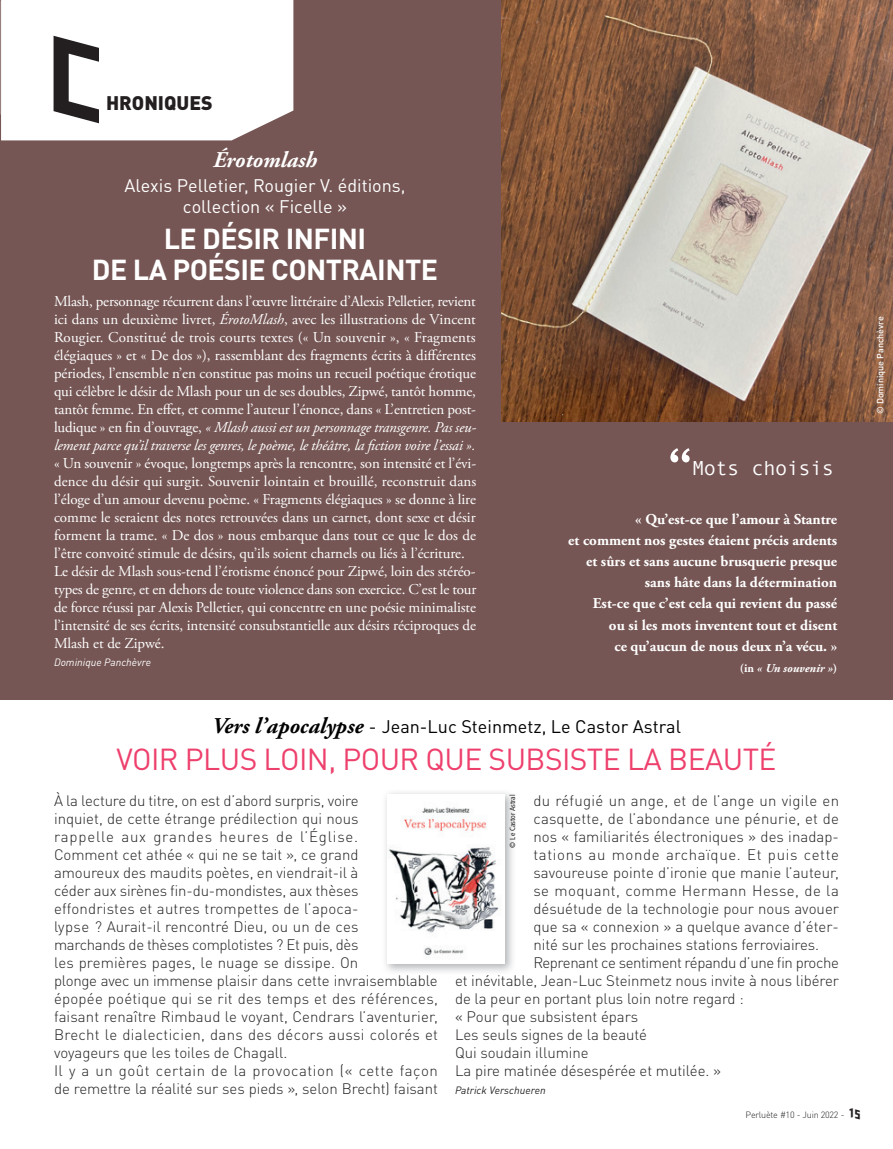
<style>
.page{position:relative;width:893px;height:1149px;background:#fff}
.page>*{position:absolute;margin:0;border:0;box-sizing:border-box;transform-origin:0 0}
.t1{font:130.65px "Minimum Bong Noir";color:#231f20}
.t2{font:63.45px "Andale Mono";color:#fff}
.t3{font:30px "FFDIN Pro";letter-spacing:-.02em;color:#ee406d}
.t4{font:700 28.5px/31.5px "FFDIN Pro";letter-spacing:-.02em;color:#fff;text-align:center}
.t5{font:italic 700 22.5px "Adobe Garamond Pro";color:#fff}
.t6{font:20.25px "Andale Mono";letter-spacing:-.025em;color:#fff}
.t7{font:900 19.5px "FFDIN Pro";color:#231f20}
.t8{font:18px/21px "FFDIN Pro";color:#fff;text-align:center}
.t9{font:18px "FFDIN Pro";color:#000}
.t10{font:15px/18px "Adobe Garamond Pro";letter-spacing:-.005em;color:#fff;text-align:justify}
.t11{font:300 15px/18px "FFDIN Pro";letter-spacing:-.005em;color:#231f20}
.t12{font:700 15px/21px "Adobe Garamond Pro";color:#fff;text-align:right}
.t13{font:300 15px "FFDIN Pro";letter-spacing:-.025em;color:#231f20}
.t14{font:300 15px "FFDIN Pro";letter-spacing:.015em;color:#231f20}
.t15{font:300 15px "FFDIN Pro";letter-spacing:.02em;color:#231f20}
.t16{font:300 15px "FFDIN Pro";letter-spacing:.04em;color:#231f20}
.t17{font:300 15px "FFDIN Pro";letter-spacing:.025em;color:#231f20}
.t18{font:italic 700 12px "Adobe Garamond Pro";color:#fff}
.t19{font:italic 10.5px "FFDIN Pro";color:#fff}
.t20{font:italic 10.5px "FFDIN Pro";color:#231f20}
.t21{font:300 9px "FFDIN Pro";letter-spacing:-.025em;color:#231f20}
.t22{font:500 9px "FFDIN Pro";color:#fff}
.t23{font:condensed 7.5px "Frutiger";color:#231f20}
.s1{font-style:italic}
.s2{font-style:normal}
.s3{font-family:"Adobe Garamond Pro";font-weight:700;font-style:italic;font-size:22.5px}
.s4{font-family:"Minimum Bong Noir";font-weight:400;font-size:21px}
</style>
<div class="page">
<div style="left:0;top:0;width:893px;height:699px;background:#755654"></div>
<img style="left:501px;top:0;width:392px;height:422px">
<img style="left:387px;top:801px;width:115px;height:159px">
<img style="left:0;top:0;width:1px;height:115px">
<div style="left:1px;top:0;width:292px;height:140px;background:#fff"></div>
<h1 class="t1" style="left:49px;top:5px;width:59px">C</h1>
<h3 class="t7" style="left:106px;top:86px;width:108px">HRONIQUES</h3>
<h3 class="t5" style="left:213px;top:146px;width:105px">Érotomlash</h3>
<p class="t8" style="left:124px;top:173px;width:283px">Alexis Pelletier, Rougier V. éditions, collection « Ficelle »</p>
<h3 class="t4" style="left:92px;top:219px;width:348px">LE DÉSIR INFINI<br>DE LA POÉSIE CONTRAINTE</h3>
<p class="t10" style="left:54px;top:292px;width:424px">Mlash, personnage récurrent dans l’œuvre littéraire d’Alexis Pelletier, revient ici dans un deuxième livret, <span class="s1">ÉrotoMlash</span>, avec les illustrations de Vincent Rougier. Constitué de trois courts textes (« Un souvenir », « Fragments élégiaques » et « De dos »), rassemblant des fragments écrits à différentes périodes, l’ensemble n’en constitue pas moins un recueil poétique érotique qui célèbre le désir de Mlash pour un de ses doubles, Zipwé, tantôt homme, tantôt femme. En effet, et comme l’auteur l’énonce, dans « L’entretien post&shy;ludique » en fin d’ouvrage, <span class="s1">« Mlash aussi est un personnage transgenre. Pas seu&shy;lement parce qu’il traverse les genres, le poème, le théâtre, la fiction voire l’essai ».</span></p>
<p class="t10" style="left:54px;top:454px;width:424px;text-align:left">« Un souvenir » évoque, longtemps après la rencontre, son intensité et l’évi&shy;dence du désir qui surgit. Souvenir lointain et brouillé, reconstruit dans l’éloge d’un amour devenu poème. « Fragments élégiaques » se donne à lire comme le seraient des notes retrouvées dans un carnet, dont sexe et désir forment la trame. « De dos » nous embarque dans tout ce que le dos de l’être convoité stimule de désirs, qu’ils soient charnels ou liés à l’écriture.<br>Le désir de Mlash sous-tend l’érotisme énoncé pour Zipwé, loin des stéréo&shy;types de genre, et en dehors de toute violence dans son exercice. C’est le tour de force réussi par Alexis Pelletier, qui concentre en une poésie minimaliste l’intensité de ses écrits, intensité consubstantielle aux désirs réciproques de Mlash et de Zipwé.</p>
<p class="t19" style="left:54px;top:653px;width:99px">Dominique Panchèvre</p>
<h2 class="t2" style="left:661px;top:435px;width:40px">“</h2>
<h3 class="t6" style="left:692px;top:456px;width:143px">Mots choisis</h3>
<p class="t12" style="left:568px;top:509px;width:270px">« Qu’est-ce que l’amour à Stantre<br>et comment nos gestes étaient précis ardents et sûrs et sans aucune brusquerie presque sans hâte dans la détermination<br>Est-ce que c’est cela qui revient du passé<br>ou si les mots inventent tout et disent<br>ce qu’aucun de nous deux n’a vécu. »</p>
<p class="t18" style="left:740px;top:660px;width:99px"><span class="s2">(in</span> « Un souvenir »<span class="s2">)</span></p>
<p class="t22" style="left:873px;top:414px;width:100px;rotate:-90deg">© Dominique Panchèvre</p>
<p class="t9" style="left:212px;top:712px;width:470px"><span class="s3">Vers l’apocalypse</span> - Jean-Luc Steinmetz, Le Castor Astral</p>
<h3 class="t3" style="left:116px;top:735px;width:662px">VOIR PLUS LOIN, POUR QUE SUBSISTE LA BEAUTÉ</h3>
<p class="t11" style="left:54px;top:789px;width:386px">À la lecture du titre, on est d’abord surpris, voire<br>inquiet, de cette étrange prédilection qui nous<br>rappelle aux grandes heures de l’Église.<br>Comment cet athée « qui ne se tait », ce grand<br>amoureux des maudits poètes, en viendrait-il à<br>céder aux sirènes fin-du-mondistes, aux thèses effondristes et autres trompettes de l’apoca-<br>lypse ? Aurait-il rencontré Dieu, ou un de ces<br>marchands de thèses complotistes ? Et puis, dès<br>les premières pages, le nuage se dissipe. On<br>plonge avec un immense plaisir dans cette invraisemblable épopée poétique qui se rit des temps et des références, faisant renaître Rimbaud le voyant, Cendrars l’aventurier, Brecht le dialecticien, dans des décors aussi colorés et voyageurs que les toiles de Chagall.<br>Il y a un goût certain de la provocation (« cette façon de remettre la réalité sur ses pieds », selon Brecht) faisant</p>
<p class="t15" style="left:533px;top:788px;width:307px">du réfugié un ange, et de l’ange un vigile en</p>
<p class="t23" style="left:508px;top:847px;width:54px;rotate:-90deg">© Le Castor Astral</p>
<p class="t14" style="left:533px;top:806px;width:307px">casquette, de l’abondance une pénurie, et de</p>
<p class="t11" style="left:533px;top:825px;width:307px">nos « familiarités électroniques » des inadap-</p>
<p class="t16" style="left:533px;top:842px;width:307px">tations au monde archaïque. Et puis cette</p>
<p class="t11" style="left:533px;top:861px;width:307px">savoureuse pointe d’ironie que manie l’auteur,</p>
<p class="t17" style="left:533px;top:878px;width:307px">se moquant, comme Hermann Hesse, de la</p>
<p class="t11" style="left:533px;top:897px;width:307px">désuétude de la technologie pour nous avouer</p>
<p class="t11" style="left:533px;top:915px;width:307px">que sa « connexion » a quelque avance d’éter-</p>
<p class="t11" style="left:533px;top:933px;width:287px">nité sur les prochaines stations ferroviaires.</p>
<p class="t13" style="left:533px;top:950px;width:307px">Reprenant ce sentiment répandu d’une fin proche</p>
<p class="t11" style="left:455px;top:969px;width:386px">et inévitable, Jean-Luc Steinmetz nous invite à nous libérer</p>
<p class="t11" style="left:455px;top:987px;width:290px">de la peur en portant plus loin notre regard :</p>
<p class="t11" style="left:455px;top:1005px;width:185px">« Pour que subsistent épars</p>
<p class="t11" style="left:455px;top:1023px;width:194px">Les seuls signes de la beauté</p>
<p class="t11" style="left:455px;top:1041px;width:135px">Qui soudain illumine</p>
<p class="t11" style="left:455px;top:1059px;width:268px">La pire matinée désespérée et mutilée. »</p>
<p class="t20" style="left:455px;top:1081px;width:92px">Patrick Verschueren</p>
<p class="t21" style="left:745px;top:1107px;width:118px">Perluète #10 - Juin 2022 - <span class="s4">15</span></p>
</div>
